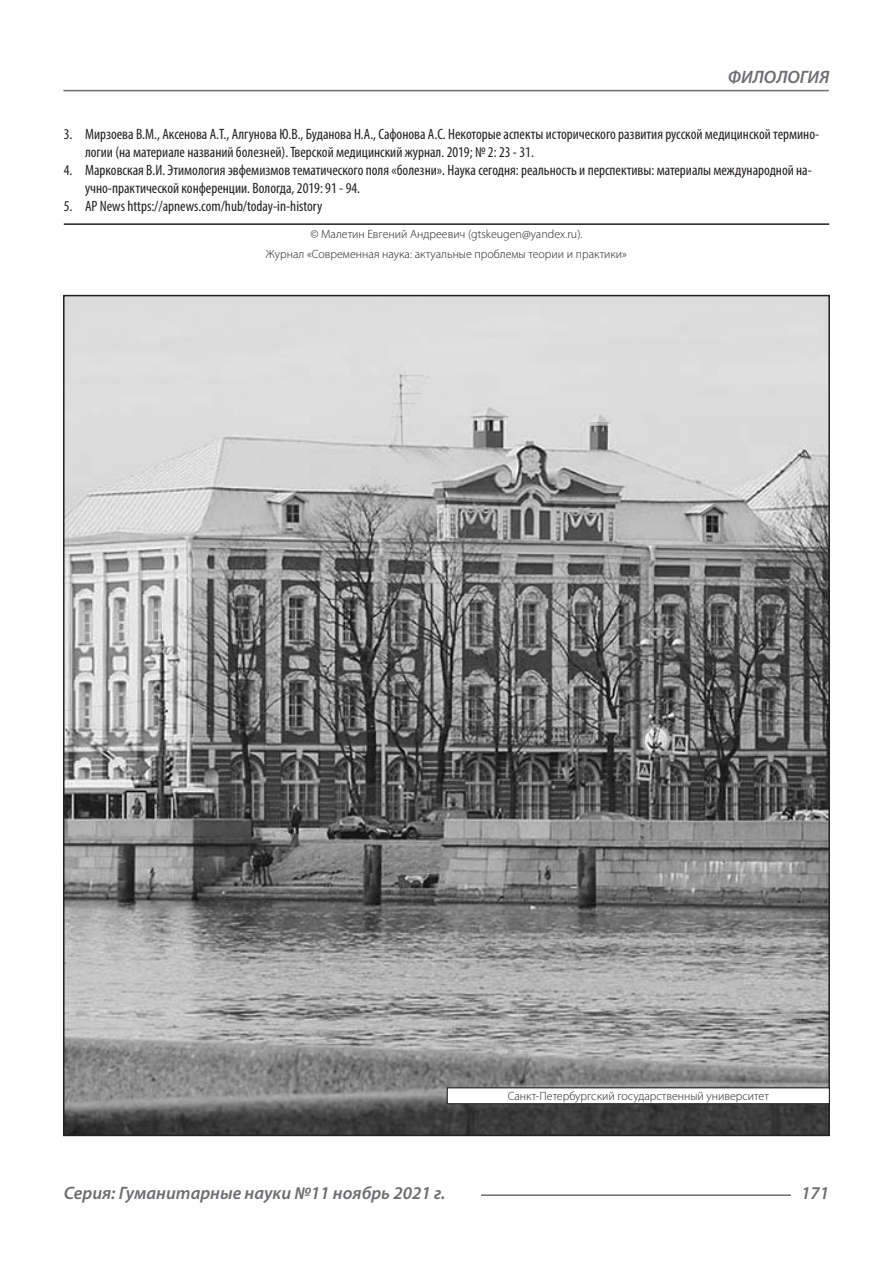
<style>
.page{position:relative;width:893px;height:1263px;background:#fff}
.page>*{position:absolute;margin:0;border:0;box-sizing:border-box;transform-origin:0 0}
.t1{font:italic 600 18px "Myriad Pro";color:#6c6d70}
.t2{font:condensed 15px/18px "Myriad Pro";color:#231f20}
.Автор_копирайт{font:300 12px "Myriad Pro";color:#231f20}
</style>
<div class="page">
<hr style="left:63px;top:90px;width:766px;height:1px;background:#6c6d70">
<hr style="left:481px;top:1194px;width:310px;height:2px;background:#6c6d70">
<hr style="left:64px;top:223px;width:765px;height:2px;background:#231f20">
<img style="left:66px;top:298px;width:761px;height:835px">
<div style="left:447px;top:1088px;width:382px;height:16px;background:#fff"></div>
<div style="left:447px;top:1087px;width:383px;height:17px;border:1px solid #231f20"></div>
<p class="t1" style="left:728px;top:66px;width:103px">ФИЛОЛОГИЯ</p>
<p class="t2" style="left:85px;top:125px;width:736px;text-indent:-21px">3. Мирзоева В.М., Аксенова А.Т., Алгунова Ю.В., Буданова Н.А., Сафонова А.С. Некоторые аспекты исторического развития русской медицинской термино&shy;логии (на материале названий болезней). Тверской медицинский журнал. 2019; № 2: 23 - 31.</p>
<p class="t2" style="left:85px;top:161px;width:728px;text-indent:-21px">4. Марковская В.И. Этимология эвфемизмов тематического поля «болезни». Наука сегодня: реальность и перспективы: материалы международной на&shy;учно-практической конференции. Вологда, 2019: 91 - 94.</p>
<p class="t2" style="left:64px;top:197px;width:260px">5. AP News https://apnews.com/hub/today-in-history</p>
<p class="Автор_копирайт" style="left:310px;top:227px;width:274px">© Малетин Евгений Андреевич (gtskeugen@yandex.ru).</p>
<p class="Автор_копирайт" style="left:266px;top:247px;width:363px">Журнал «Современная наука: актуальные проблемы теории и практики»</p>
<p class="Автор_копирайт" style="left:508px;top:1089px;width:263px">Санкт-Петербургский государственный университет</p>
<p class="t1" style="left:64px;top:1182px;width:383px">Серия: Гуманитарные науки №11 ноябрь 2021 г.</p>
<p class="t1" style="left:801px;top:1182px;width:30px">171</p>
</div>
